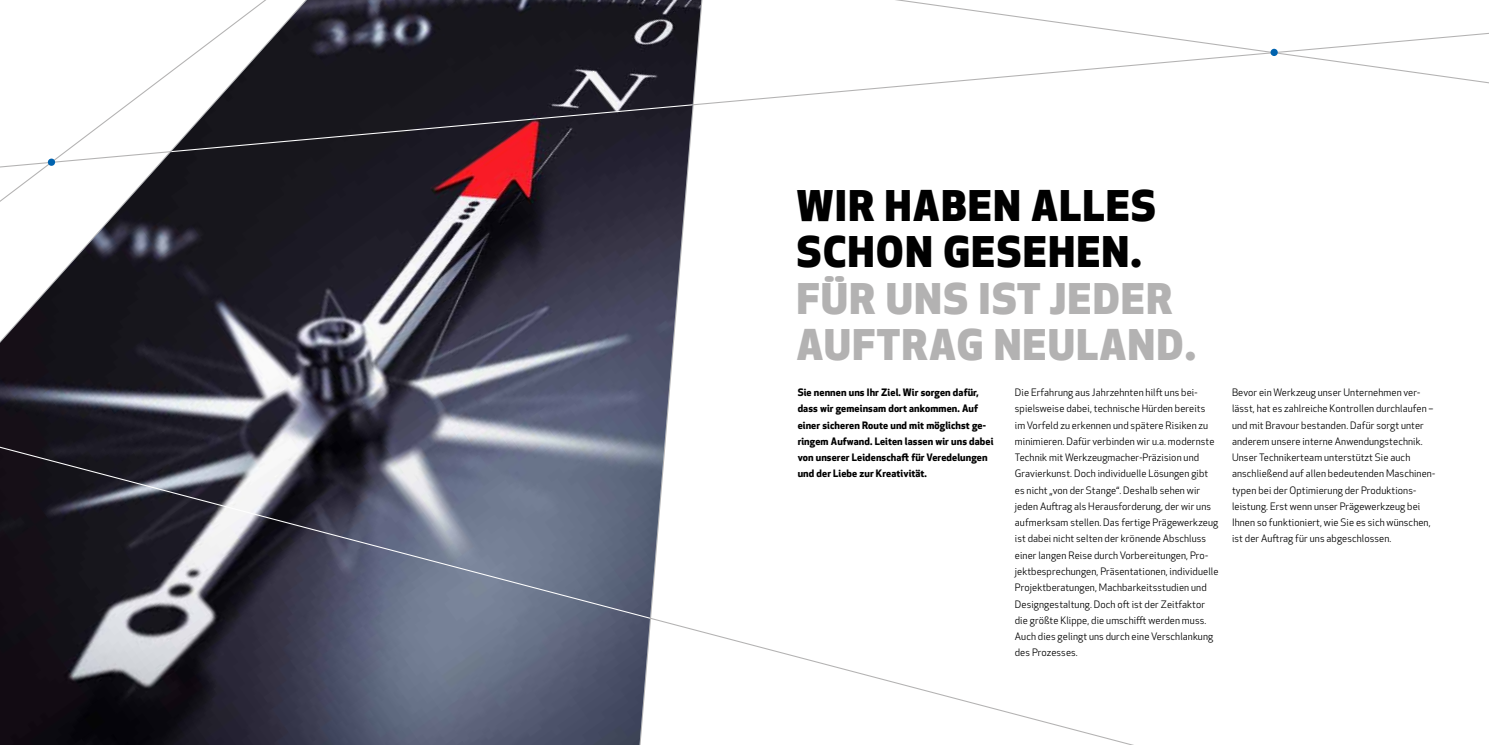
<style>
.page{position:relative;width:1489px;height:745px;background:#fff}
.page>*{position:absolute;margin:0;border:0;box-sizing:border-box;transform-origin:0 0}
.t1{font:800 41.25px/46.2px "Apex New";letter-spacing:.04em;color:#b3b2b2}
.t2{font:800 41.25px/46.2px "Apex New";letter-spacing:.04em;color:#000}
.t3{font:10px/16.2px "Apex New";letter-spacing:.01em;color:#000}
.t4{font:700 10px/16.2px "Apex New";letter-spacing:.01em;color:#000}
</style>
<div class="page">
<svg style="left:895px;top:0;width:242px;height:33px"></svg>
<svg style="left:702px;top:33px;width:786px;height:72px"></svg>
<div style="left:1270px;top:49px;width:7px;height:7px;background:#0063af;border-radius:50%"></div>
<img style="left:0;top:0;width:701px;height:744px">
<svg style="left:0;top:446px;width:650px;height:172px;background:#545867"></svg>
<svg style="left:171px;top:104px;width:521px;height:48px;background:#312931"></svg>
<h1 class="t2" style="left:796px;top:181px;width:360px">WIR HABEN ALLES<br>SCHON GESEHEN.</h1>
<h1 class="t1" style="left:796px;top:274px;width:400px">FÜR UNS IST JEDER<br>AUFTRAG NEULAND.</h1>
<p class="t4" style="left:797px;top:383px;width:197px">Sie nennen uns Ihr Ziel. Wir sorgen dafür, dass wir gemeinsam dort ankommen. Auf einer sicheren Route und mit möglichst ge&shy;ringem Aufwand. Leiten lassen wir uns dabei von unserer Leidenschaft für Veredelungen und der Liebe zur Kreativität.</p>
<p class="t3" style="left:1014px;top:384px;width:205px">Die Erfahrung aus Jahrzehnten hilft uns bei&shy;spielsweise dabei, technische Hürden bereits<br>im Vorfeld zu erkennen und spätere Risiken zu minimieren. Dafür verbinden wir u.a. modernste Technik mit Werkzeugmacher-Präzision und Gravierkunst. Doch individuelle Lösungen gibt es nicht „von der Stange“. Deshalb sehen wir jeden Auftrag als Herausforderung, der wir uns aufmerksam stellen. Das fertige Prägewerkzeug ist dabei nicht selten der krönende Abschluss einer langen Reise durch Vorbereitungen, Pro&shy;jektbesprechungen, Präsentationen, individuelle Projektberatungen, Machbarkeitsstudien und Designgestaltung. Doch oft ist der Zeitfaktor die größte Klippe, die umschifft werden muss.<br>Auch dies gelingt uns durch eine Verschlankung des Prozesses.</p>
<p class="t3" style="left:1231px;top:384px;width:204px">Bevor ein Werkzeug unser Unternehmen ver&shy;lässt, hat es zahlreiche Kontrollen durchlaufen – und mit Bravour bestanden. Dafür sorgt unter anderem unsere interne Anwendungstechnik.<br>Unser Technikerteam unterstützt Sie auch anschließend auf allen bedeutenden Maschinen&shy;typen bei der Optimierung der Produktions&shy;leistung. Erst wenn unser Prägewerkzeug bei Ihnen so funktioniert, wie Sie es sich wünschen, ist der Auftrag für uns abgeschlossen.</p>
</div>
